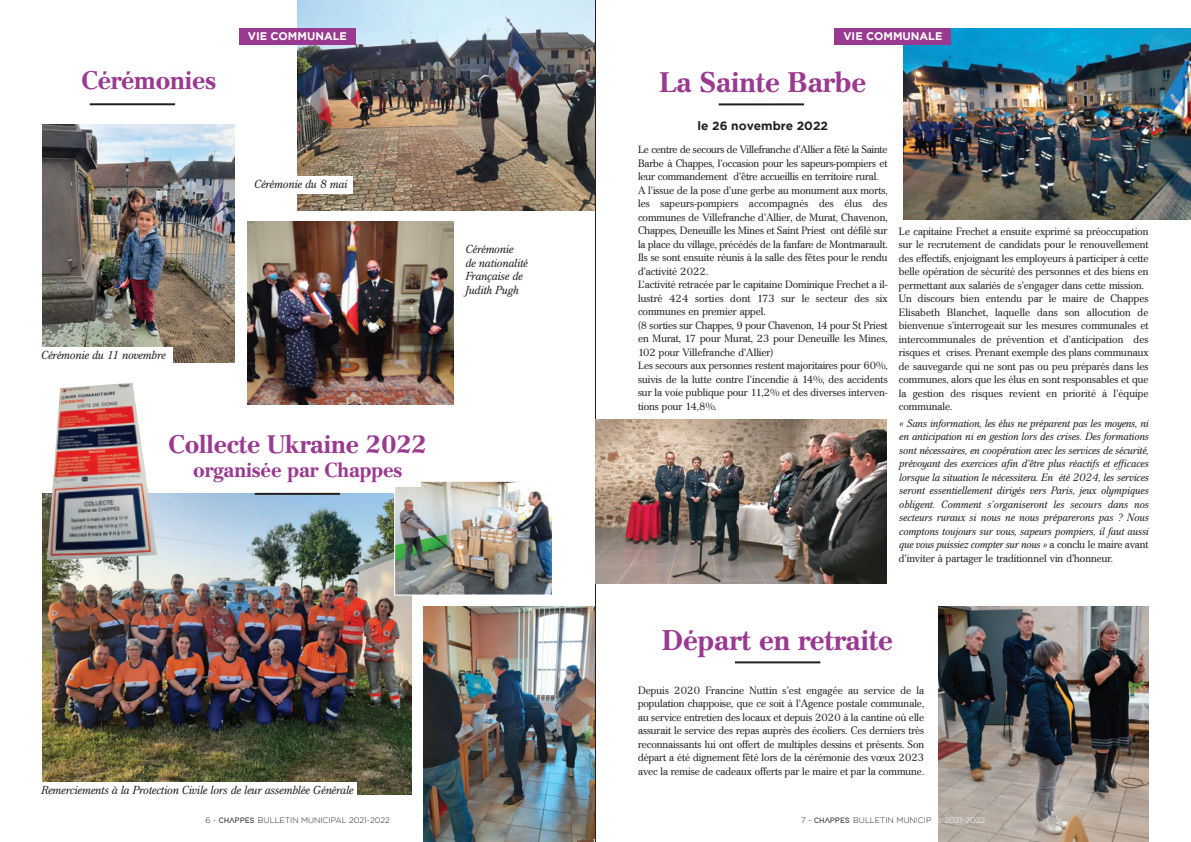
<style>
.page{position:relative;width:1191px;height:842px;background:#fff}
.page>*{position:absolute;margin:0;border:0;box-sizing:border-box;transform-origin:0 0}
.t1{font:700 28px "Cremona";color:#9a3990}
.t2{font:700 25px "Cremona";color:#9a3990}
.t3{font:700 20px "Cremona";color:#9a3990}
.t4{font:700 12px "Gotham";color:#231f20}
.t5{font:italic 11.5px/13.5px "Cremona";color:#231f20}
.t6{font:700 11px "Gotham";color:#fff}
.t7{font:10.5px/13.5px "Cremona";color:#231f20;text-align:justify}
.t8{font:italic 10.5px/13.5px "Cremona";letter-spacing:-.01em;color:#231f20;text-align:justify}
.t9{font:300 8px "Gotham";color:#231f20}
.s1{font-family:"Adam";font-weight:700}
.s2{font-style:normal}
.s3{color:#fff}
</style>
<div class="page">
<img style="left:903px;top:28px;width:288px;height:191px">
<img style="left:43px;top:494px;width:368px;height:301px">
<img style="left:396px;top:483px;width:155px;height:110px">
<div style="left:394px;top:481px;width:159px;height:114px;border:1px solid #fff"></div>
<img style="left:423px;top:607px;width:172px;height:235px">
<img style="left:298px;top:0;width:297px;height:211px">
<div style="left:250px;top:176px;width:103px;height:18px;background:#fff"></div>
<img style="left:248px;top:222px;width:205px;height:182px">
<div style="left:239px;top:28px;width:116px;height:17px;background:#9a3990"></div>
<div style="left:835px;top:28px;width:116px;height:17px;background:#9a3990"></div>
<img style="left:43px;top:125px;width:192px;height:238px">
<div style="left:37px;top:347px;width:136px;height:18px;background:#fff"></div>
<div style="left:37px;top:782px;width:319px;height:18px;background:#fff"></div>
<hr style="left:90px;top:103px;width:85px;height:2px;background:#231f20">
<hr style="left:718px;top:103px;width:86px;height:2px;background:#231f20">
<hr style="left:735px;top:661px;width:85px;height:2px;background:#231f20">
<img style="left:47px;top:383px;width:110px;height:177px">
<div style="left:369px;top:464px;width:52px;height:23px;background:#fff"></div>
<hr style="left:255px;top:493px;width:85px;height:2px;background:#231f20">
<hr style="left:595px;top:0;width:1px;height:842px;background:#231f20">
<img style="left:595px;top:419px;width:291px;height:165px">
<img style="left:938px;top:607px;width:210px;height:235px">
<p class="t6" style="left:248px;top:33px;width:101px">VIE COMMUNALE</p>
<p class="t6" style="left:843px;top:33px;width:101px">VIE COMMUNALE</p>
<p class="t2" style="left:82px;top:71px;width:136px">Cérémonies</p>
<p class="t1" style="left:659px;top:71px;width:208px">La Sainte Barbe</p>
<p class="t5" style="left:41px;top:350px;width:126px">Cérémonie du 11 novembre</p>
<p class="t5" style="left:254px;top:179px;width:95px">Cérémonie du 8 mai</p>
<p class="t2" style="left:168px;top:435px;width:260px">Collecte Ukraine 2022</p>
<p class="t3" style="left:193px;top:462px;width:211px">organisée par Chappes</p>
<p class="t5" style="left:465px;top:244px;width:64px">Cérémonie<br>de nationalité<br>Française de<br>Judith Pugh</p>
<p class="t5" style="left:41px;top:785px;width:314px">Remerciements à la Protection Civile lors de leur assemblée Générale</p>
<p class="t9" style="left:205px;top:817px;width:186px">6 - <span class="s1">CHAPPES</span> BULLETIN MUNICIPAL 2021-2022</p>
<p class="t4" style="left:697px;top:121px;width:132px">le 26 novembre 2022</p>
<p class="t7" style="left:638px;top:144px;width:251px">Le centre de secours de Villefranche d’Allier a fêté la Sainte Barbe à Chappes, l’occasion pour les sapeurs-pompiers et leur commandement d’être accueillis en territoire rural.</p>
<p class="t7" style="left:638px;top:184px;width:251px">A l’issue de la pose d’une gerbe au monument aux morts, les sapeurs-pompiers accompagnés des élus des communes de Villefranche d’Allier, de Murat, Chavenon, Chappes, Deneuille les Mines et Saint Priest ont défilé sur la place du village, précédés de la fanfare de Montmarault.<br>Ils se sont ensuite réunis à la salle des fêtes pour le rendu d’activité 2022.</p>
<p class="t7" style="left:638px;top:279px;width:251px">L’activité retracée par le capitaine Dominique Frechet a il&shy;lustré 424 sorties dont 173 sur le secteur des six communes en premier appel.</p>
<p class="t7" style="left:638px;top:319px;width:251px">(8 sorties sur Chappes, 9 pour Chavenon, 14 pour St Priest en Murat, 17 pour Murat, 23 pour Deneuille les Mines, 102 pour Villefranche d’Allier)</p>
<p class="t7" style="left:638px;top:360px;width:251px">Les secours aux personnes restent majoritaires pour 60%, suivis de la lutte contre l’incendie à 14%, des accidents sur la voie publique pour 11,2% et des diverses interven&shy;tions pour 14,8%.</p>
<p class="t7" style="left:899px;top:226px;width:251px">Le capitaine Frechet a ensuite exprimé sa préoccupation sur le recrutement de candidats pour le renouvellement des effectifs, enjoignant les employeurs à participer à cette belle opération de sécurité des personnes et des biens en permettant aux salariés de s’engager dans cette mission.</p>
<p class="t7" style="left:899px;top:293px;width:251px">Un discours bien entendu par le maire de Chappes Elisabeth Blanchet, laquelle dans son allocution de bienvenue s’interrogeait sur les mesures communales et intercommunales de prévention et d’anticipation des risques et crises. Prenant exemple des plans communaux de sauvegarde qui ne sont pas ou peu préparés dans les communes, alors que les élus en sont responsables et que la gestion des risques revient en priorité à l’équipe communale.</p>
<p class="t8" style="left:899px;top:417px;width:251px">« Sans information, les élus ne préparent pas les moyens, ni en anticipation ni en gestion lors des crises. Des formations sont nécessaires, en coopération avec les services de sécurité, prévoyant des exercices afin d’être plus réactifs et efficaces lorsque la situation le nécessitera. En été 2024, les services seront essentiellement dirigés vers Paris, jeux olympiques obligent. Comment s’organiseront les secours dans nos secteurs ruraux si nous ne nous préparerons pas ? Nous comptons toujours sur vous, sapeurs pompiers, il faut aussi que vous puissiez compter sur nous » <span class="s2">a conclu le maire avant d’inviter à partager le traditionnel vin d’honneur.</span></p>
<p class="t1" style="left:662px;top:629px;width:232px">Départ en retraite</p>
<p class="t7" style="left:638px;top:684px;width:288px">Depuis 2020 Francine Nuttin s’est engagée au service de la population chappoise, que ce soit à l’Agence postale communale, au service entretien des locaux et depuis 2020 à la cantine où elle assurait le service des repas auprès des écoliers. Ces derniers très reconnaissants lui ont offert de multiples dessins et présents. Son départ a été dignement fêté lors de la cérémonie des vœux 2023 avec la remise de cadeaux offerts par le maire et par la commune.</p>
<p class="t9" style="left:801px;top:817px;width:185px">7 - <span class="s1">CHAPPES</span> BULLETIN MUNICIP<span class="s3">AL 2021-2022</span></p>
</div>
